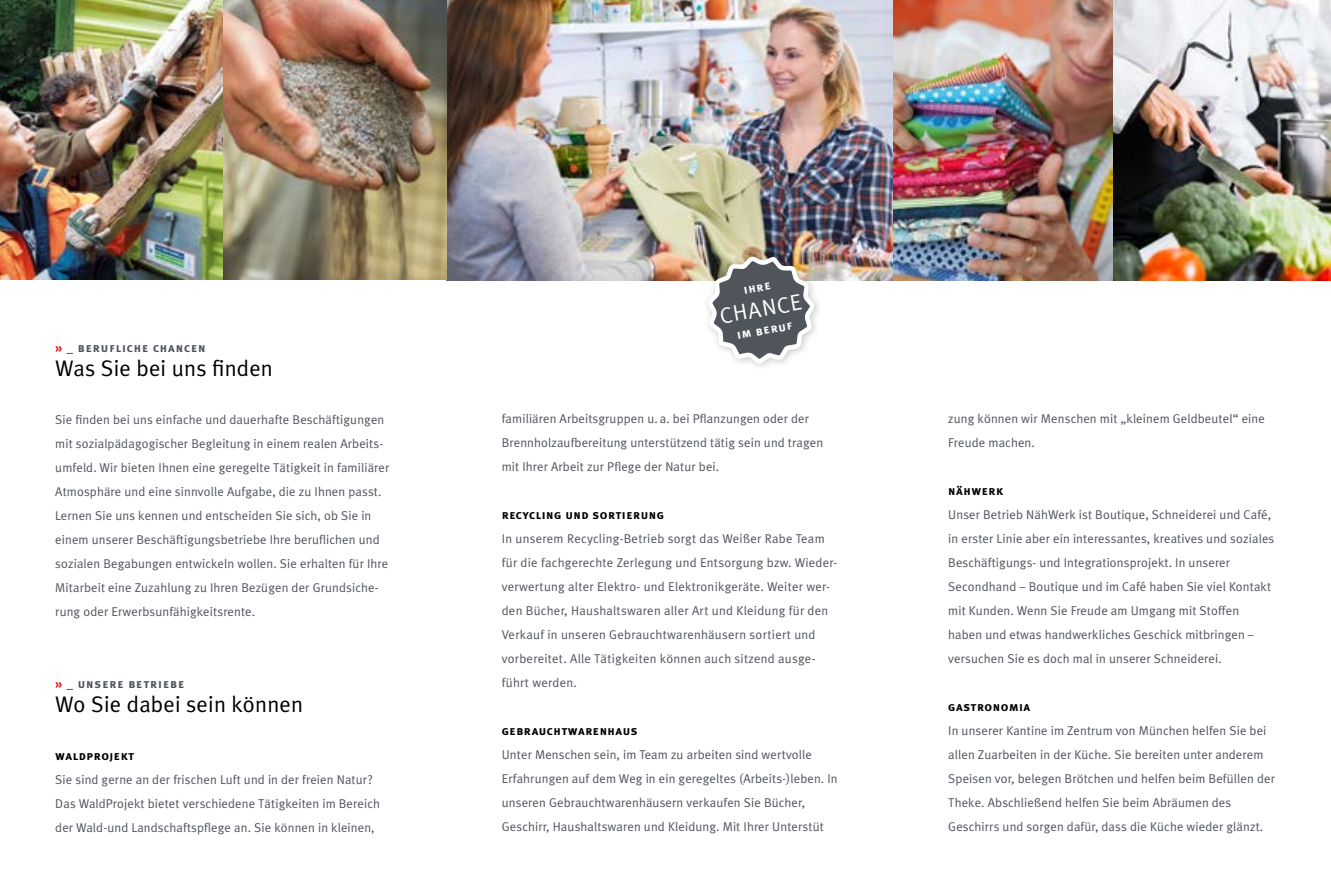
<style>
.page{position:relative;width:1331px;height:893px;background:#fff}
.page>*{position:absolute;margin:0;border:0;box-sizing:border-box;transform-origin:0 0}
.t1{font:22.5px "Meta Plus Normal";letter-spacing:.01em;color:#000}
.t2{font:22.5px "Meta Plus Normal";color:#fff}
.t3{font:12.75px/24px "Meta Plus Normal";letter-spacing:.01em;color:#50545b}
.t4{font:12.75px "Meta Plus Bold Caps";letter-spacing:.04em;color:#000}
.t5{font:12.75px "Meta Plus Bold Caps";letter-spacing:.07em;color:#50545b}
.t6{font:12.75px "Meta Plus Bold Caps";color:#fff}
.s1{color:#e30015}
.s2{color:#000}
</style>
<div class="page">
<img style="left:0;top:0;width:1331px;height:280px">
<div style="left:703px;top:252px;width:120px;height:120px;background:#000;opacity:.2"></div>
<svg style="left:707px;top:257px;width:108px;height:106px"></svg>
<p class="t5" style="left:55px;top:340px;width:152px"><span class="s1">»</span> <span class="s2">_</span> berufliche chancen</p>
<h1 class="t1" style="left:55px;top:355px;width:219px">Was Sie bei uns finden</h1>
<p class="t3" style="left:55px;top:407px;width:336px">Sie finden bei uns einfache und dauerhafte Beschäftigungen mit sozialpädagogischer Begleitung in einem realen Arbeits&shy;umfeld. Wir bieten Ihnen eine geregelte Tätigkeit in familiärer Atmosphäre und eine sinnvolle Aufgabe, die zu Ihnen passt.<br>Lernen Sie uns kennen und entscheiden Sie sich, ob Sie in einem unserer Beschäftigungsbetriebe Ihre beruflichen und sozialen Begabungen entwickeln wollen. Sie erhalten für Ihre Mitarbeit eine Zuzahlung zu Ihren Bezügen der Grundsiche&shy;rung oder Erwerbsunfähigkeitsrente.</p>
<p class="t5" style="left:55px;top:676px;width:131px"><span class="s1">»</span> <span class="s2">_</span> unsere betriebe</p>
<h1 class="t1" style="left:55px;top:691px;width:249px">Wo Sie dabei sein können</h1>
<p class="t4" style="left:55px;top:748px;width:80px">waldprojekt</p>
<p class="t3" style="left:55px;top:767px;width:326px">Sie sind gerne an der frischen Luft und in der freien Natur?<br>Das WaldProjekt bietet verschiedene Tätigkeiten im Bereich der Wald-und Landschaftspflege an. Sie können in kleinen,</p>
<p class="t6" style="left:742px;top:282px;width:29px;rotate:-10deg">ihre</p>
<h1 class="t2" style="left:718px;top:303px;width:84px;rotate:-10deg">CHANCE</h1>
<p class="t6" style="left:736px;top:327px;width:57px;rotate:-10deg">im beruf</p>
<p class="t3" style="left:502px;top:407px;width:323px">familiären Arbeitsgruppen u. a. bei Pflanzungen oder der<br>Brennholzaufbereitung unterstützend tätig sein und tragen mit Ihrer Arbeit zur Pflege der Natur bei.</p>
<p class="t4" style="left:502px;top:507px;width:164px">recycling und sortierung</p>
<p class="t3" style="left:502px;top:527px;width:337px">In unserem Recycling-Betrieb sorgt das Weißer Rabe Team für die fachgerechte Zerlegung und Entsorgung bzw. Wieder&shy;verwertung alter Elektro- und Elektronikgeräte. Weiter wer&shy;den Bücher, Haushaltswaren aller Art und Kleidung für den Verkauf in unseren Gebrauchtwarenhäusern sortiert und vorbereitet. Alle Tätigkeiten können auch sitzend ausge&shy;führt werden.</p>
<p class="t4" style="left:502px;top:723px;width:137px">gebrauchtwarenhaus</p>
<p class="t3" style="left:502px;top:743px;width:337px">Unter Menschen sein, im Team zu arbeiten sind wertvolle Erfahrungen auf dem Weg in ein geregeltes (Arbeits-)leben. In unseren Gebrauchtwarenhäusern verkaufen Sie Bücher, Geschirr, Haushaltswaren und Kleidung. Mit Ihrer Unterstüt</p>
<p class="t3" style="left:948px;top:407px;width:318px">zung können wir Menschen mit „kleinem Geldbeutel“ eine<br>Freude machen.</p>
<p class="t4" style="left:948px;top:483px;width:56px">nähwerk</p>
<p class="t3" style="left:948px;top:503px;width:328px">Unser Betrieb NähWerk ist Boutique, Schneiderei und Café, in erster Linie aber ein interessantes, kreatives und soziales Beschäftigungs- und Integrationsprojekt. In unserer Secondhand – Boutique und im Café haben Sie viel Kontakt mit Kunden. Wenn Sie Freude am Umgang mit Stoffen haben und etwas handwerkliches Geschick mitbringen – versuchen Sie es doch mal in unserer Schneiderei.</p>
<p class="t4" style="left:948px;top:699px;width:83px">gastronomia</p>
<p class="t3" style="left:948px;top:718px;width:328px">In unserer Kantine im Zentrum von München helfen Sie bei allen Zuarbeiten in der Küche. Sie bereiten unter anderem Speisen vor, belegen Brötchen und helfen beim Befüllen der Theke. Abschließend helfen Sie beim Abräumen des Geschirrs und sorgen dafür, dass die Küche wieder glänzt.</p>
</div>
